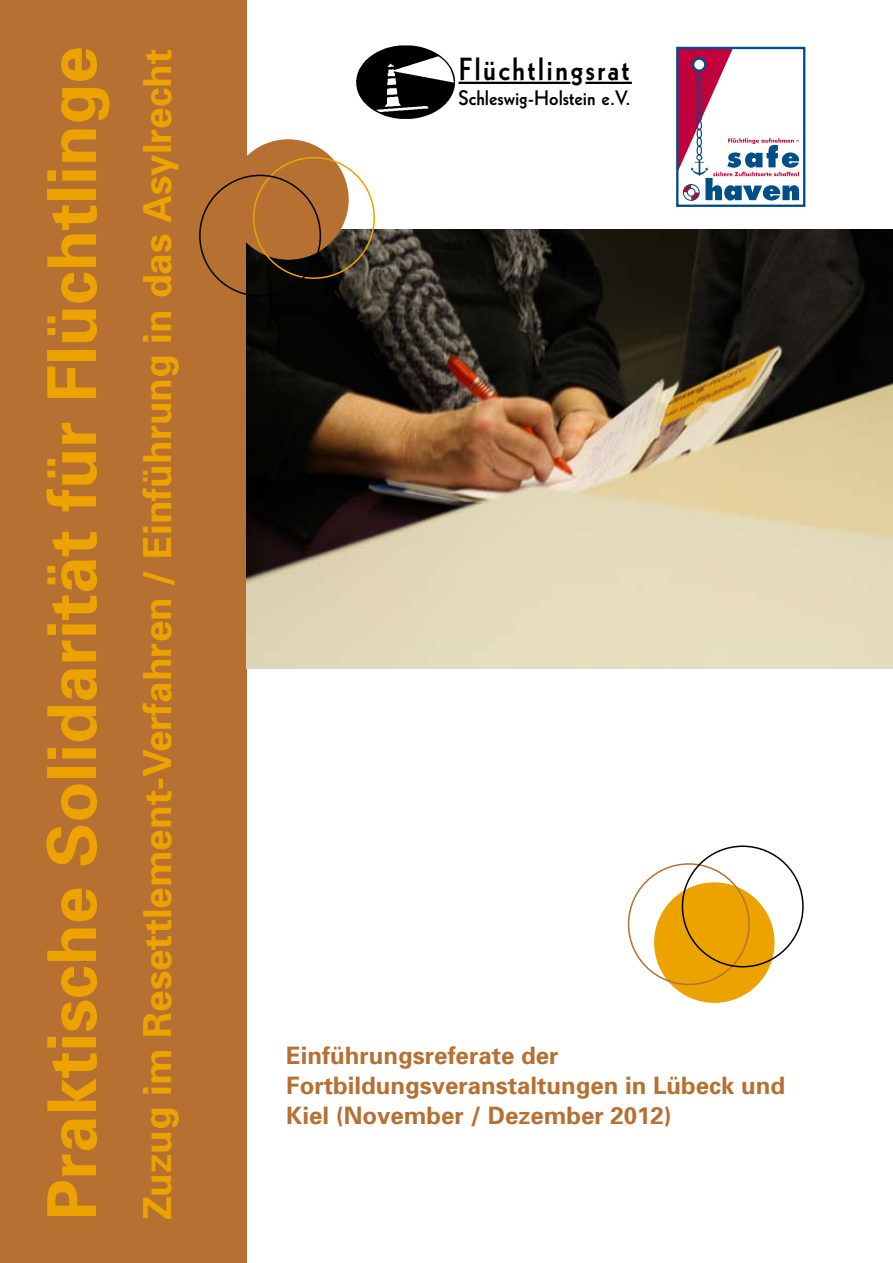
<style>
.page{position:relative;width:893px;height:1263px;background:#fff}
.page>*{position:absolute;margin:0;border:0;box-sizing:border-box;transform-origin:0 0}
.t1{font:700 67.5px "Univers";color:#eca300}
.t2{font:700 38.7px "Univers";color:#eca300}
.t3{font:31.2px "Geometric 231 BT Bold C";letter-spacing:.07em;color:#000}
.t4{font:700 24px/30px "Univers";color:#b57032}
.t5{font:20.4px "Geometric 231 BT Bold C";color:#000}
</style>
<div class="page">
<div style="left:654px;top:882px;width:121px;height:121px;background:#eca300;border-radius:50%"></div>
<div style="left:628px;top:863px;width:122px;height:122px;border:2px solid #b57032;border-radius:50%"></div>
<div style="left:682px;top:845px;width:122px;height:122px;border:2px solid #000;border-radius:50%"></div>
<div style="left:0;top:0;width:247px;height:1263px;background:#b57032"></div>
<img style="left:247px;top:230px;width:646px;height:438px">
<div style="left:228px;top:139px;width:121px;height:121px;background:#b57032;border-radius:50%"></div>
<div style="left:253px;top:157px;width:122px;height:122px;border:2px solid #eca300;border-radius:50%"></div>
<div style="left:199px;top:175px;width:122px;height:122px;border:2px solid #000;border-radius:50%"></div>
<img style="left:356px;top:45px;width:100px;height:74px">
<hr style="left:459px;top:82px;width:111px;height:2px;background:#000">
<hr style="left:585px;top:82px;width:47px;height:2px;background:#000">
<svg style="left:679px;top:50px;width:120px;height:151px"></svg>
<div style="left:676px;top:47px;width:129px;height:160px;border:2px solid #004e88"></div>
<h1 class="t1" style="left:31px;top:1220px;width:1176px;rotate:-90deg">Praktische Solidarität für Flüchtlinge</h1>
<h2 class="t2" style="left:134px;top:1220px;width:1173px;rotate:-90deg">Zuzug im Resettlement-Verfahren / Einführung in das Asylrecht</h2>
<h3 class="t3" style="left:459px;top:48px;width:173px">Flüchtlingsrat</h3>
<p class="t5" style="left:459px;top:84px;width:174px">Schleswig-Holstein e.V.</p>
<p class="t4" style="left:286px;top:1040px;width:500px">Einführungsreferate der<br>Fortbildungsveranstaltungen in Lübeck und<br>Kiel (November / Dezember 2012)</p>
</div>
